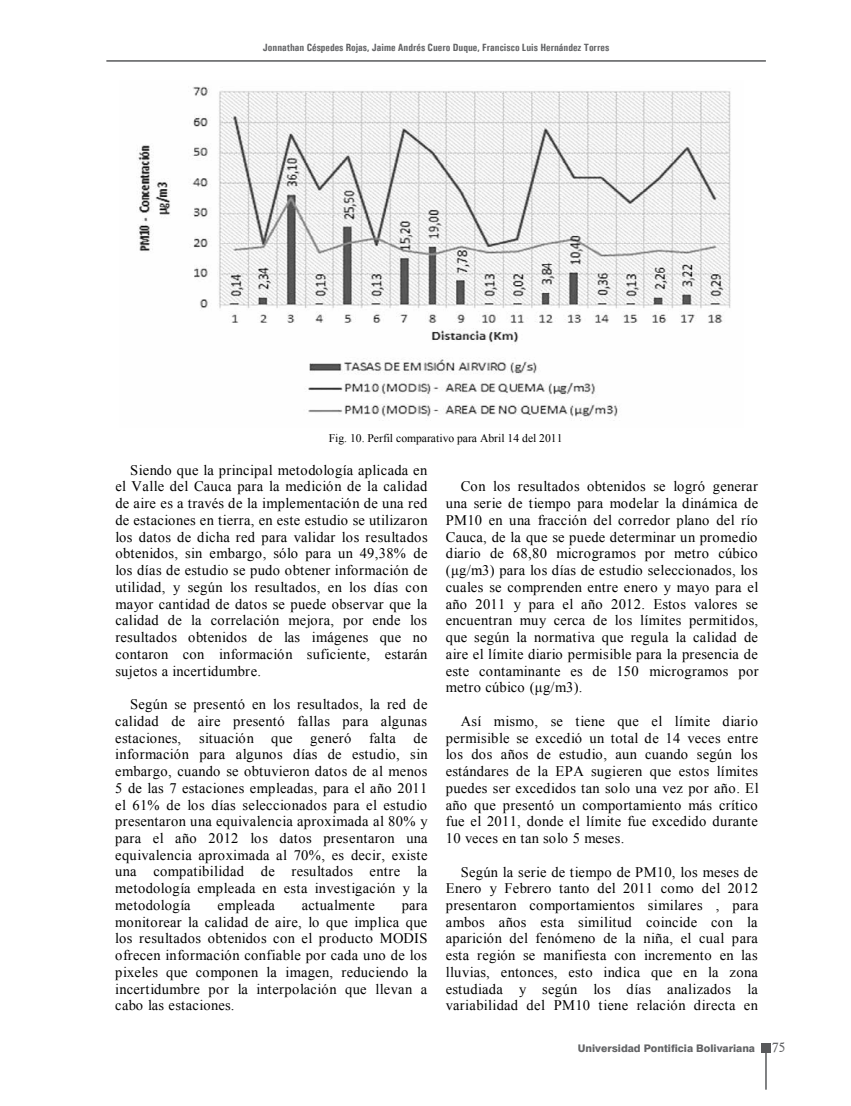
<style>
.page{position:relative;width:851px;height:1106px;background:#fff}
.page>*{position:absolute;margin:0;border:0;box-sizing:border-box;transform-origin:0 0}
.t1{font:14.55px/16.8px "Times New Roman";letter-spacing:.02em;color:#000;text-align:justify}
.t2{font:13.5px "Aldine 721 BT";color:#636466}
.t3{font:11.7px "Times New Roman";color:#000}
.t4{font:700 condensed 10.5px "Univers";color:#636466}
.t5{font:800 10.5px "Swiss 721 BT";color:#636466}
</style>
<div class="page">
<hr style="left:765px;top:1052px;width:1px;height:37px;background:#58595b">
<div style="left:760px;top:1043px;width:10px;height:10px;background:#58595b"></div>
<hr style="left:106px;top:60px;width:659px;height:2px;background:#58595b">
<img style="left:138px;top:86px;width:593px;height:335px">
<p class="t4" style="left:263px;top:41px;width:348px">Jonnathan Céspedes Rojas, Jaime Andrés Cuero Duque, Francisco Luis Hernández Torres</p>
<p class="t3" style="left:329px;top:430px;width:235px">Fig. 10. Perfil comparativo para Abril 14 del 2011</p>
<p class="t1" style="left:115px;top:461px;width:314px;text-indent:15px">Siendo que la principal metodología aplicada en el Valle del Cauca para la medición de la calidad de aire es a través de la implementación de una red de estaciones en tierra, en este estudio se utilizaron los datos de dicha red para validar los resultados obtenidos, sin embargo, sólo para un 49,38% de los días de estudio se pudo obtener información de utilidad, y según los resultados, en los días con mayor cantidad de datos se puede observar que la calidad de la correlación mejora, por ende los resultados obtenidos de las imágenes que no contaron con información suficiente, estarán sujetos a incertidumbre.</p>
<p class="t1" style="left:115px;top:695px;width:314px;text-indent:15px">Según se presentó en los resultados, la red de calidad de aire presentó fallas para algunas estaciones, situación que generó falta de información para algunos días de estudio, sin embargo, cuando se obtuvieron datos de al menos 5 de las 7 estaciones empleadas, para el año 2011 el 61% de los días seleccionados para el estudio presentaron una equivalencia aproximada al 80% y para el año 2012 los datos presentaron una equivalencia aproximada al 70%, es decir, existe una compatibilidad de resultados entre la metodología empleada en esta investigación y la metodología</p>
<p class="t1" style="left:446px;top:478px;width:314px;text-indent:15px">Con los resultados obtenidos se logró generar una serie de tiempo para modelar la dinámica de PM10 en una fracción del corredor plano del río Cauca, de la que se puede determinar un promedio diario de 68,80 microgramos por metro cúbico (μg/m3) para los días de estudio seleccionados, los cuales se comprenden entre enero y mayo para el año 2011 y para el año 2012. Estos valores se encuentran muy cerca de los límites permitidos, que según la normativa que regula la calidad de aire el límite diario permisible para la presencia de este contaminante es de 150 microgramos por metro cúbico (μg/m3).</p>
<p class="t1" style="left:446px;top:712px;width:314px;text-indent:15px">Así mismo, se tiene que el límite diario permisible se excedió un total de 14 veces entre los dos años de estudio, aun cuando según los estándares de la EPA sugieren que estos límites puedes ser excedidos tan solo una vez por año. El año que presentó un comportamiento más crítico fue el 2011, donde el límite fue excedido durante 10 veces en tan solo 5 meses.</p>
<p class="t1" style="left:446px;top:863px;width:314px;text-indent:15px">Según la serie de tiempo de PM10, los meses de Enero y Febrero tanto del 2011 como del 2012 presentaron comportamientos similares , para ambos años esta similitud coincide con la aparición del fenómeno de la niña, el cual para esta región se manifiesta con incremento en las lluvias, entonces, esto indica que en la zona estudiada y según los días analizados la variabilidad del PM10 tiene relación directa en</p>
<p class="t1" style="left:217px;top:896px;width:59px">empleada</p>
<p class="t1" style="left:301px;top:896px;width:75px">actualmente</p>
<p class="t1" style="left:115px;top:896px;width:314px;text-indent:286px">para monitorear la calidad de aire, lo que implica que los resultados obtenidos con el producto MODIS ofrecen información confiable por cada uno de los pixeles que componen la imagen, reduciendo la incertidumbre por la interpolación que llevan a cabo las estaciones.</p>
<p class="t5" style="left:577px;top:1041px;width:179px">Universidad Pontificia Bolivariana</p>
<p class="t2" style="left:772px;top:1039px;width:15px">75</p>
</div>
